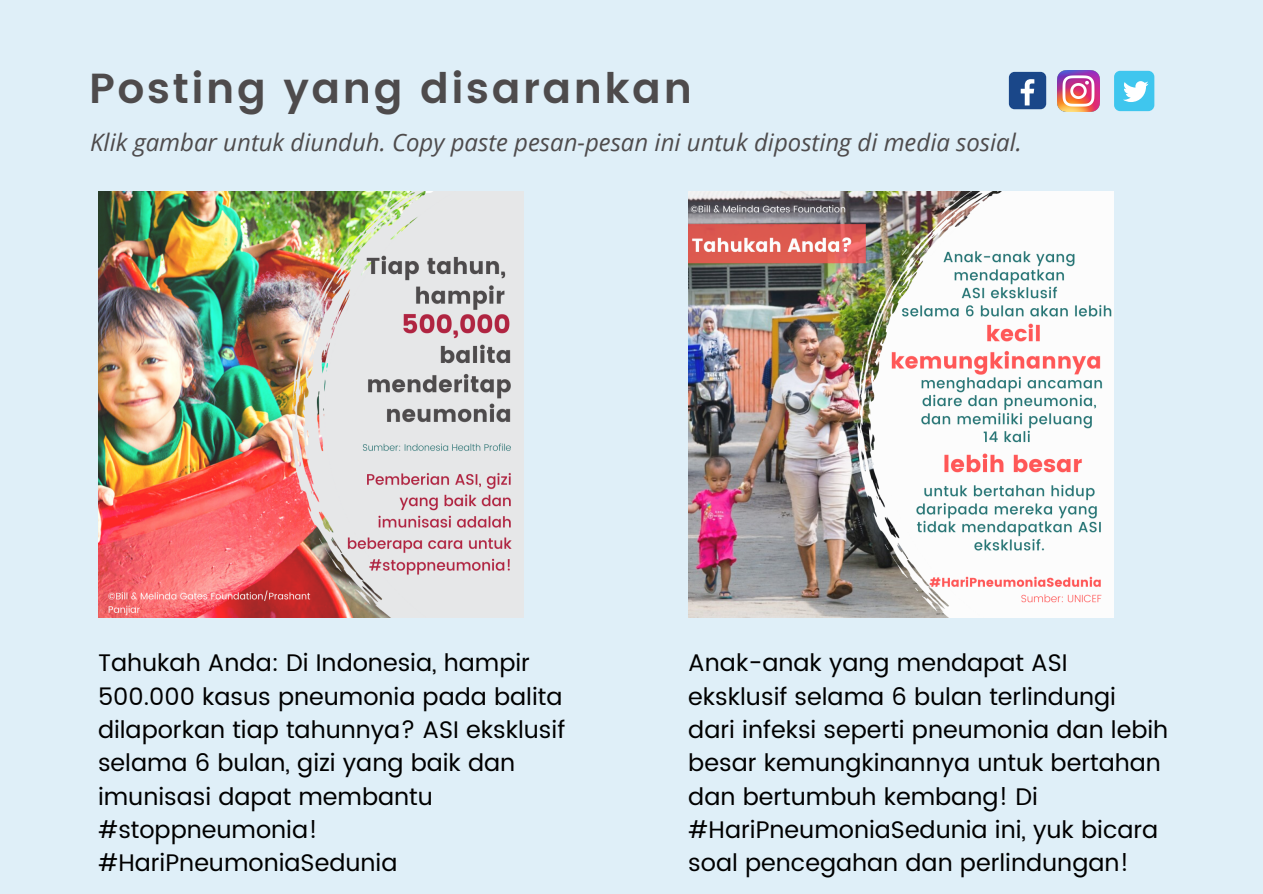
<style>
.page{position:relative;width:1263px;height:894px;background:#fff}
.page>*{position:absolute;margin:0;border:0;box-sizing:border-box;transform-origin:0 0}
.t1{font:600 42px "Poppins";letter-spacing:.06em;color:#4e4b4c}
.t2{font:24px/33.3px "Poppins";color:#000}
.t3{font:italic 24px "Open Sans";color:#4e4b4c}
</style>
<div class="page">
<div style="left:0;top:0;width:1263px;height:893px;background:#dfeff8"></div>
<img style="left:1058px;top:70px;width:41px;height:42px">
<div style="left:1114px;top:71px;width:40px;height:40px;background:#3fc6ee;border-radius:6px"></div>
<svg style="left:1123px;top:81px;width:26px;height:21px"></svg>
<div style="left:1009px;top:72px;width:37px;height:37px;background:#1a4789;border-radius:6px"></div>
<svg style="left:1021px;top:79px;width:13px;height:26px"></svg>
<img style="left:98px;top:192px;width:425px;height:425px">
<img style="left:688px;top:192px;width:425px;height:425px">
<h1 class="t1" style="left:89px;top:64px;width:604px">Posting yang disarankan</h1>
<p class="t3" style="left:90px;top:125px;width:933px">Klik gambar untuk diunduh. Copy paste pesan-pesan ini untuk diposting di media sosial.</p>
<p class="t2" style="left:98px;top:646px;width:469px">Tahukah Anda: Di Indonesia, hampir<br>500.000 kasus pneumonia pada balita dilaporkan tiap tahunnya? ASI eksklusif selama 6 bulan, gizi yang baik dan imunisasi dapat membantu #stoppneumonia! #HariPneumoniaSedunia</p>
<p class="t2" style="left:688px;top:646px;width:481px">Anak-anak yang mendapat ASI eksklusif selama 6 bulan terlindungi dari infeksi seperti pneumonia dan lebih besar kemungkinannya untuk bertahan dan bertumbuh kembang! Di #HariPneumoniaSedunia ini, yuk bicara soal pencegahan dan perlindungan!</p>
</div>
